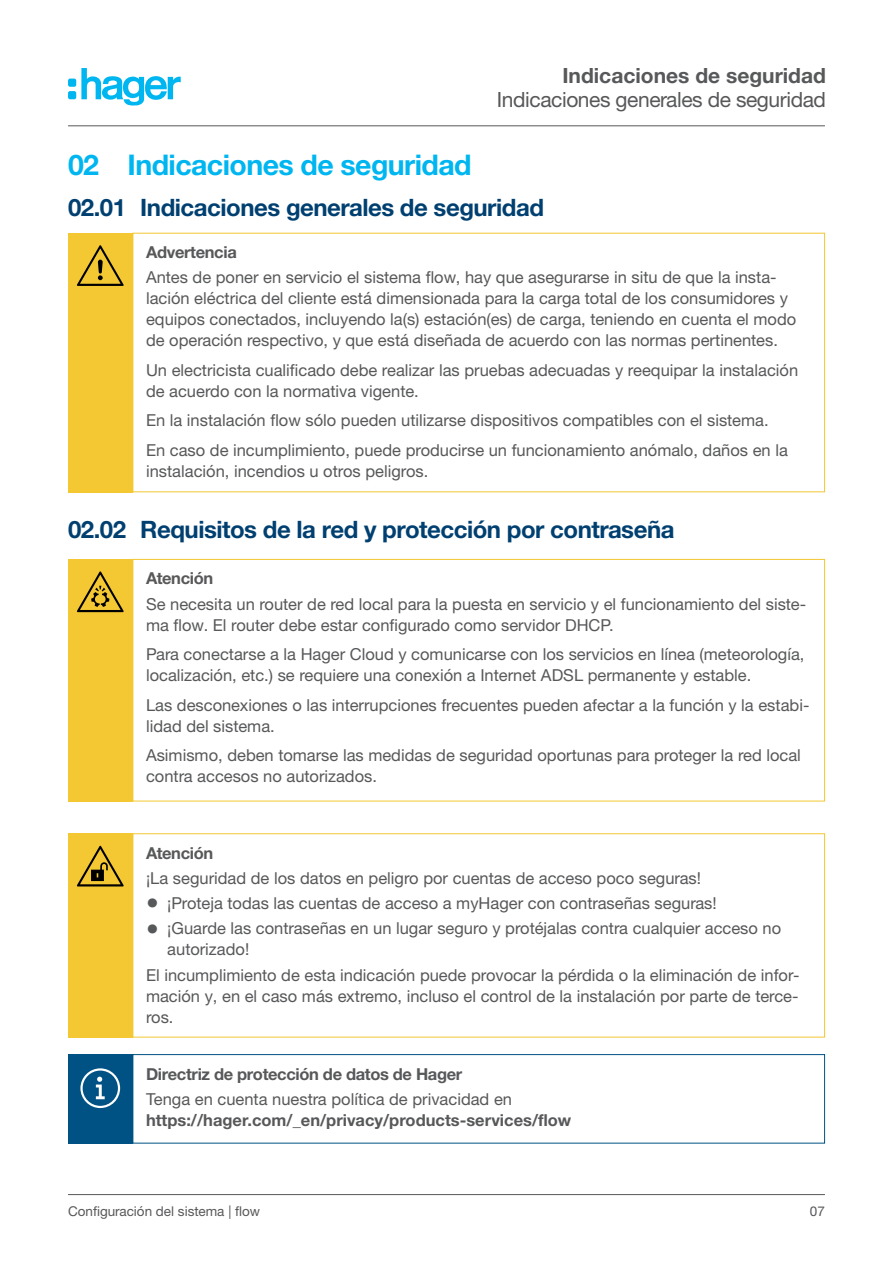
<style>
.page{position:relative;width:893px;height:1263px;background:#fff}
.page>*{position:absolute;margin:0;border:0;box-sizing:border-box;transform-origin:0 0}
.t1{font:700 28.5px "Helvetica Neue LTW1 G";letter-spacing:-.02em;color:#00b6f0}
.t2{font:700 24px "Helvetica Neue LTW1 G";letter-spacing:-.02em;color:#004071}
.t3{font:21px "Helvetica Neue LTW1 G";letter-spacing:-.02em;color:#57585a}
.t4{font:700 21px "Helvetica Neue LTW1 G";color:#57585a}
.kind-source{font:16.5px/21px "Helvetica Neue LTW1 G";color:#57585a}
.consequence{font:16.5px/21px "Helvetica Neue LTW1 G";color:#57585a}
.notice_text{font:700 16.5px/21px "Helvetica Neue LTW1 G";color:#57585a}
.notice_headline{font:700 16.5px "Helvetica Neue LTW1 G";letter-spacing:-.02em;color:#57585a}
.signal-word{font:700 16.5px "Helvetica Neue LTW1 G";letter-spacing:-.02em;color:#57585a}
.t5{font:13.5px "Helvetica Neue LTW1 G";color:#57585a}
.s1{font-size:25.5px}
.s2{font-weight:400}
</style>
<div class="page">
<hr style="left:68px;top:125px;width:757px;height:1px;background:#57585a">
<hr style="left:68px;top:1194px;width:757px;height:1px;background:#57585a">
<div style="left:68px;top:233px;width:65px;height:259px;background:#f3c832"></div>
<svg style="left:77px;top:245px;width:47px;height:41px"></svg>
<div style="left:133px;top:559px;width:692px;height:242px;border:1px solid #f3c832"></div>
<div style="left:68px;top:559px;width:65px;height:242px;background:#f3c832"></div>
<svg style="left:77px;top:571px;width:47px;height:41px"></svg>
<div style="left:133px;top:833px;width:692px;height:204px;border:1px solid #f3c832"></div>
<div style="left:68px;top:833px;width:65px;height:204px;background:#f3c832"></div>
<svg style="left:77px;top:846px;width:47px;height:40px"></svg>
<div style="left:133px;top:1054px;width:692px;height:89px;border:1px solid #005285"></div>
<div style="left:68px;top:1054px;width:65px;height:89px;background:#005285"></div>
<svg style="left:80px;top:1068px;width:40px;height:40px"></svg>
<svg style="left:68px;top:68px;width:113px;height:38px"></svg>
<p class="t4" style="left:562px;top:63px;width:265px">Indicaciones de seguridad</p>
<p class="t3" style="left:497px;top:87px;width:331px">Indicaciones generales de seguridad</p>
<p class="t1" style="left:68px;top:147px;width:405px">02 Indicaciones de seguridad</p>
<p class="t2" style="left:68px;top:193px;width:477px">02.01 Indicaciones generales de seguridad</p>
<p class="signal-word" style="left:146px;top:242px;width:92px">Advertencia</p>
<p class="kind-source" style="left:146px;top:267px;width:652px">Antes de poner en servicio el sistema flow, hay que asegurarse in situ de que la insta&shy;lación eléctrica del cliente está dimensionada para la carga total de los consumidores y equipos conectados, incluyendo la(s) estación(es) de carga, teniendo en cuenta el modo de operación respectivo, y que está diseñada de acuerdo con las normas pertinentes.</p>
<p class="consequence" style="left:146px;top:359px;width:654px">Un electricista cualificado debe realizar las pruebas adecuadas y reequipar la instalación de acuerdo con la normativa vigente.</p>
<p class="kind-source" style="left:146px;top:410px;width:624px">En la instalación flow sólo pueden utilizarse dispositivos compatibles con el sistema.</p>
<p class="consequence" style="left:146px;top:439px;width:643px">En caso de incumplimiento, puede producirse un funcionamiento anómalo, daños en la instalación, incendios u otros peligros.</p>
<p class="t2" style="left:68px;top:515px;width:608px">02.02 Requisitos de la red y protección por contraseña</p>
<p class="signal-word" style="left:146px;top:568px;width:69px">Atención</p>
<p class="consequence" style="left:146px;top:593px;width:662px">Se necesita un router de red local para la puesta en servicio y el funcionamiento del siste&shy;ma flow. El router debe estar configurado como servidor DHCP.</p>
<p class="kind-source" style="left:146px;top:644px;width:660px">Para conectarse a la Hager Cloud y comunicarse con los servicios en línea (meteorología, localización, etc.) se requiere una conexión a Internet ADSL permanente y estable.</p>
<p class="consequence" style="left:146px;top:694px;width:665px">Las desconexiones o las interrupciones frecuentes pueden afectar a la función y la estabi&shy;lidad del sistema.</p>
<p class="kind-source" style="left:146px;top:745px;width:656px">Asimismo, deben tomarse las medidas de seguridad oportunas para proteger la red local contra accesos no autorizados.</p>
<p class="signal-word" style="left:146px;top:842px;width:69px">Atención</p>
<p class="kind-source" style="left:146px;top:867px;width:556px">¡La seguridad de los datos en peligro por cuentas de acceso poco seguras!</p>
<p class="kind-source" style="left:146px;top:893px;width:572px"><span class="s1">•</span> ¡Proteja todas las cuentas de acceso a myHager con contraseñas seguras!</p>
<p class="kind-source" style="left:167px;top:918px;width:615px;text-indent:-21px"><span class="s1">•</span> ¡Guarde las contraseñas en un lugar seguro y protéjalas contra cualquier acceso no autorizado!</p>
<p class="consequence" style="left:146px;top:964px;width:655px;text-align:justify">El incumplimiento de esta indicación puede provocar la pérdida o la eliminación de infor&shy;mación y, en el caso más extremo, incluso el control de la instalación por parte de terce&shy;ros.</p>
<p class="notice_headline" style="left:146px;top:1063px;width:318px">Directriz de protección de datos de Hager</p>
<p class="notice_text" style="left:146px;top:1088px;width:427px"><span class="s2">Tenga en cuenta nuestra política de privacidad en </span>https://hager.com/_en/privacy/products-services/flow</p>
<p class="t5" style="left:68px;top:1203px;width:194px">Configuración del sistema | flow</p>
<p class="t5" style="left:810px;top:1203px;width:17px">07</p>
</div>
